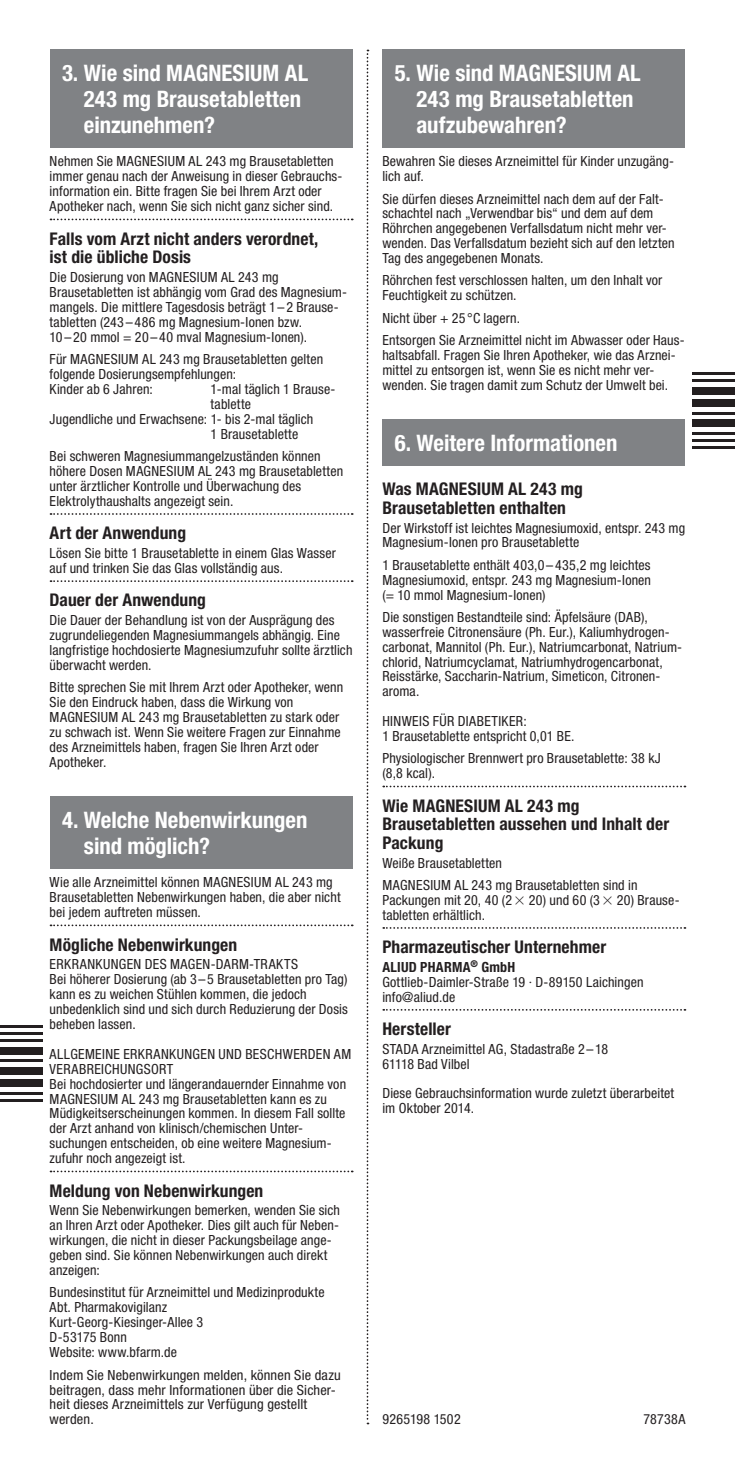
<style>
.page{position:relative;width:735px;height:1474px;background:#fff}
.page>*{position:absolute;margin:0;border:0;box-sizing:border-box;transform-origin:0 0}
.t1{font:700 condensed 22.75px/26.1px "Helvetica Neue LTW1 G";color:#fff}
.t2{font:700 condensed 17.5px/18.6px "Helvetica Neue LTW1 G";letter-spacing:.005em;color:#231f20}
.t3{font:condensed 14px/14.9px "Helvetica Neue LTW1 G";letter-spacing:.01em;color:#231f20}
.s1{font-weight:700}
</style>
<div class="page">
<svg style="left:50px;top:218px;width:302px;height:2px"></svg>
<svg style="left:50px;top:513px;width:302px;height:2px"></svg>
<svg style="left:50px;top:580px;width:302px;height:2px"></svg>
<svg style="left:50px;top:924px;width:302px;height:2px"></svg>
<svg style="left:50px;top:1170px;width:302px;height:2px"></svg>
<div style="left:50px;top:50px;width:302px;height:98px;background:#808285"></div>
<div style="left:50px;top:796px;width:302px;height:72px;background:#808285"></div>
<svg style="left:383px;top:785px;width:302px;height:2px"></svg>
<svg style="left:383px;top:927px;width:302px;height:1px"></svg>
<svg style="left:383px;top:1009px;width:302px;height:1px"></svg>
<div style="left:382px;top:50px;width:303px;height:98px;background:#808285"></div>
<div style="left:382px;top:419px;width:303px;height:46px;background:#808285"></div>
<svg style="left:366px;top:50px;width:2px;height:1374px"></svg>
<hr style="left:0;top:1099px;width:42px;height:2px;background:#231f20">
<hr style="left:0;top:1091px;width:42px;height:3px;background:#231f20">
<div style="left:0;top:1079px;width:42px;height:7px;background:#231f20"></div>
<div style="left:0;top:1067px;width:42px;height:7px;background:#231f20"></div>
<hr style="left:0;top:1059px;width:42px;height:3px;background:#231f20">
<div style="left:0;top:1047px;width:42px;height:7px;background:#231f20"></div>
<hr style="left:0;top:1039px;width:42px;height:3px;background:#231f20">
<hr style="left:0;top:1032px;width:42px;height:2px;background:#231f20">
<hr style="left:0;top:1024px;width:42px;height:3px;background:#231f20">
<hr style="left:692px;top:372px;width:42px;height:3px;background:#231f20">
<hr style="left:692px;top:379px;width:42px;height:3px;background:#231f20">
<div style="left:692px;top:387px;width:42px;height:7px;background:#231f20"></div>
<div style="left:692px;top:399px;width:42px;height:8px;background:#231f20"></div>
<hr style="left:692px;top:412px;width:42px;height:2px;background:#231f20">
<div style="left:692px;top:419px;width:42px;height:8px;background:#231f20"></div>
<hr style="left:692px;top:432px;width:42px;height:2px;background:#231f20">
<hr style="left:692px;top:439px;width:42px;height:2px;background:#231f20">
<hr style="left:692px;top:446px;width:42px;height:3px;background:#231f20">
<h1 class="t1" style="left:84px;top:60px;width:226px;text-indent:-22px">3. Wie sind MAGNESIUM AL<br>243 mg Brausetabletten einzunehmen?</h1>
<p class="t3" style="left:50px;top:154px;width:292px">Nehmen Sie MAGNESIUM AL 243 mg Brausetabletten immer genau nach der Anweisung in dieser Gebrauchs&shy;information ein. Bitte fragen Sie bei Ihrem Arzt oder Apotheker nach, wenn Sie sich nicht ganz sicher sind.</p>
<p class="t2" style="left:50px;top:229px;width:270px">Falls vom Arzt nicht anders verordnet, ist die übliche Dosis</p>
<p class="t3" style="left:50px;top:270px;width:299px">Die Dosierung von MAGNESIUM AL 243 mg Brausetabletten ist abhängig vom Grad des Magnesium&shy;mangels. Die mittlere Tagesdosis beträgt 1–2 Brause&shy;tabletten (243–486 mg Magnesium-Ionen bzw.<br>10 –20 mmol = 20–40 mval Magnesium-Ionen).</p>
<p class="t3" style="left:50px;top:352px;width:275px">Für MAGNESIUM AL 243 mg Brausetabletten gelten folgende Dosierungsempfehlungen:<br>Kinder ab 6 Jahren:</p>
<p class="t3" style="left:210px;top:381px;width:125px">1-mal täglich 1 Brause-</p>
<p class="t3" style="left:210px;top:396px;width:42px">tablette</p>
<p class="t3" style="left:50px;top:411px;width:265px">Jugendliche und Erwachsene: 1- bis 2-mal täglich</p>
<p class="t3" style="left:210px;top:426px;width:89px">1 Brausetablette</p>
<p class="t3" style="left:50px;top:448px;width:295px">Bei schweren Magnesiummangelzuständen können höhere Dosen MAGNESIUM AL 243 mg Brausetabletten unter ärztlicher Kontrolle und Überwachung des Elektrolythaushalts angezeigt sein.</p>
<p class="t2" style="left:50px;top:524px;width:138px">Art der Anwendung</p>
<p class="t3" style="left:50px;top:545px;width:287px">Lösen Sie bitte 1 Brausetablette in einem Glas Wasser auf und trinken Sie das Glas vollständig aus.</p>
<p class="t2" style="left:50px;top:591px;width:158px">Dauer der Anwendung</p>
<p class="t3" style="left:50px;top:613px;width:304px">Die Dauer der Behandlung ist von der Ausprägung des zugrundeliegenden Magnesiummangels abhängig. Eine langfristige hochdosierte Magnesiumzufuhr sollte ärztlich überwacht werden.</p>
<p class="t3" style="left:50px;top:680px;width:295px">Bitte sprechen Sie mit Ihrem Arzt oder Apotheker, wenn Sie den Eindruck haben, dass die Wirkung von MAGNESIUM AL 243 mg Brausetabletten zu stark oder zu schwach ist. Wenn Sie weitere Fragen zur Einnahme des Arzneimittels haben, fragen Sie Ihren Arzt oder Apotheker.</p>
<h1 class="t1" style="left:84px;top:806px;width:225px;text-indent:-22px">4. Welche Nebenwirkungen sind möglich?</h1>
<p class="t3" style="left:50px;top:875px;width:292px">Wie alle Arzneimittel können MAGNESIUM AL 243 mg<br>Brausetabletten Nebenwirkungen haben, die aber nicht bei jedem auftreten müssen.</p>
<p class="t2" style="left:50px;top:935px;width:189px">Mögliche Nebenwirkungen</p>
<p class="t3" style="left:50px;top:957px;width:299px">ERKRANKUNGEN DES MAGEN-DARM-TRAKTS<br>Bei höherer Dosierung (ab 3–5 Brausetabletten pro Tag) kann es zu weichen Stühlen kommen, die jedoch unbedenklich sind und sich durch Reduzierung der Dosis beheben lassen.</p>
<p class="t3" style="left:50px;top:1046px;width:303px">ALLGEMEINE ERKRANKUNGEN UND BESCHWERDEN AM VERABREICHUNGSORT<br>Bei hochdosierter und längerandauernder Einnahme von MAGNESIUM AL 243 mg Brausetabletten kann es zu Müdigkeitserscheinungen kommen. In diesem Fall sollte der Arzt anhand von klinisch/chemischen Unter&shy;suchungen entscheiden, ob eine weitere Magnesium&shy;zufuhr noch angezeigt ist.</p>
<p class="t2" style="left:50px;top:1181px;width:215px">Meldung von Nebenwirkungen</p>
<p class="t3" style="left:50px;top:1203px;width:292px">Wenn Sie Nebenwirkungen bemerken, wenden Sie sich an Ihren Arzt oder Apotheker. Dies gilt auch für Neben&shy;wirkungen, die nicht in dieser Packungsbeilage ange&shy;geben sind. Sie können Nebenwirkungen auch direkt anzeigen:</p>
<p class="t3" style="left:50px;top:1284px;width:276px">Bundesinstitut für Arzneimittel und Medizinprodukte<br>Abt. Pharmakovigilanz<br>Kurt-Georg-Kiesinger-Allee 3<br>D-53175 Bonn<br>Website: www.bfarm.de</p>
<p class="t3" style="left:50px;top:1367px;width:292px">Indem Sie Nebenwirkungen melden, können Sie dazu beitragen, dass mehr Informationen über die Sicher&shy;heit dieses Arzneimittels zur Verfügung gestellt werden.</p>
<h1 class="t1" style="left:416px;top:60px;width:226px;text-indent:-22px">5. Wie sind MAGNESIUM AL<br>243 mg Brausetabletten aufzubewahren?</h1>
<p class="t3" style="left:382px;top:154px;width:293px">Bewahren Sie dieses Arzneimittel für Kinder unzugäng&shy;lich auf.</p>
<p class="t3" style="left:382px;top:191px;width:294px">Sie dürfen dieses Arzneimittel nach dem auf der Falt&shy;schachtel nach „Verwendbar bis“ und dem auf dem Röhrchen angegebenen Verfallsdatum nicht mehr ver&shy;wenden. Das Verfallsdatum bezieht sich auf den letzten Tag des angegebenen Monats.</p>
<p class="t3" style="left:382px;top:273px;width:281px">Röhrchen fest verschlossen halten, um den Inhalt vor<br>Feuchtigkeit zu schützen.</p>
<p class="t3" style="left:382px;top:306px;width:303px;line-height:22.4px">Nicht über + 25 °C lagern.<br>Entsorgen Sie Arzneimittel nicht im Abwasser oder Haus-</p>
<p class="t3" style="left:382px;top:347px;width:295px">haltsabfall. Fragen Sie Ihren Apotheker, wie das Arznei&shy;mittel zu entsorgen ist, wenn Sie es nicht mehr ver&shy;wenden. Sie tragen damit zum Schutz der Umwelt bei.</p>
<h1 class="t1" style="left:394px;top:429px;width:224px">6. Weitere Informationen</h1>
<p class="t2" style="left:382px;top:480px;width:202px">Was MAGNESIUM AL 243 mg<br>Brausetabletten enthalten</p>
<p class="t3" style="left:382px;top:520px;width:304px">Der Wirkstoff ist leichtes Magnesiumoxid, entspr. 243 mg<br>Magnesium-Ionen pro Brausetablette</p>
<p class="t3" style="left:382px;top:557px;width:270px;text-align:justify">1 Brausetablette enthält 403,0–435,2 mg leichtes Magnesiumoxid, entspr. 243 mg Magnesium-Ionen (= 10 mmol Magnesium-Ionen)</p>
<p class="t3" style="left:382px;top:609px;width:301px">Die sonstigen Bestandteile sind: Äpfelsäure (DAB), wasserfreie Citronensäure (Ph. Eur.), Kaliumhydrogen&shy;carbonat, Mannitol (Ph. Eur.), Natriumcarbonat, Natrium&shy;chlorid, Natriumcyclamat, Natriumhydrogencarbonat, Reisstärke, Saccharin-Natrium, Simeticon, Citronen&shy;aroma.</p>
<p class="t3" style="left:382px;top:713px;width:194px">HINWEIS FÜR DIABETIKER:<br>1 Brausetablette entspricht 0,01 BE.</p>
<p class="t3" style="left:382px;top:751px;width:280px">Physiologischer Brennwert pro Brausetablette: 38 kJ (8,8 kcal).</p>
<p class="t2" style="left:382px;top:796px;width:288px">Wie MAGNESIUM AL 243 mg<br>Brausetabletten aussehen und Inhalt der<br>Packung</p>
<p class="t3" style="left:382px;top:851px;width:256px;line-height:22.4px">Weiße Brausetabletten<br>MAGNESIUM AL 243 mg Brausetabletten sind in</p>
<p class="t3" style="left:382px;top:892px;width:298px">Packungen mit 20, 40 (2✓ 20) und 60 (3✓ 20) Brause&shy;tabletten erhältlich.</p>
<p class="t2" style="left:382px;top:937px;width:225px">Pharmazeutischer Unternehmer</p>
<p class="t3" style="left:382px;top:959px;width:262px"><span class="s1">ALIUD PHARMA</span><sup>®</sup> <span class="s1">GmbH<br></span>Gottlieb-Daimler-Straße 19 · D-89150 Laichingen info@aliud.de</p>
<p class="t2" style="left:382px;top:1019px;width:70px">Hersteller</p>
<p class="t3" style="left:382px;top:1041px;width:227px">STADA Arzneimittel AG, Stadastraße 2–18<br>61118 Bad Vilbel</p>
<p class="t3" style="left:382px;top:1085px;width:293px">Diese Gebrauchsinformation wurde zuletzt überarbeitet im Oktober 2014.</p>
<p class="t3" style="left:382px;top:1411px;width:80px">9265198 1502</p>
<p class="t3" style="left:643px;top:1411px;width:43px">78738A</p>
</div>
